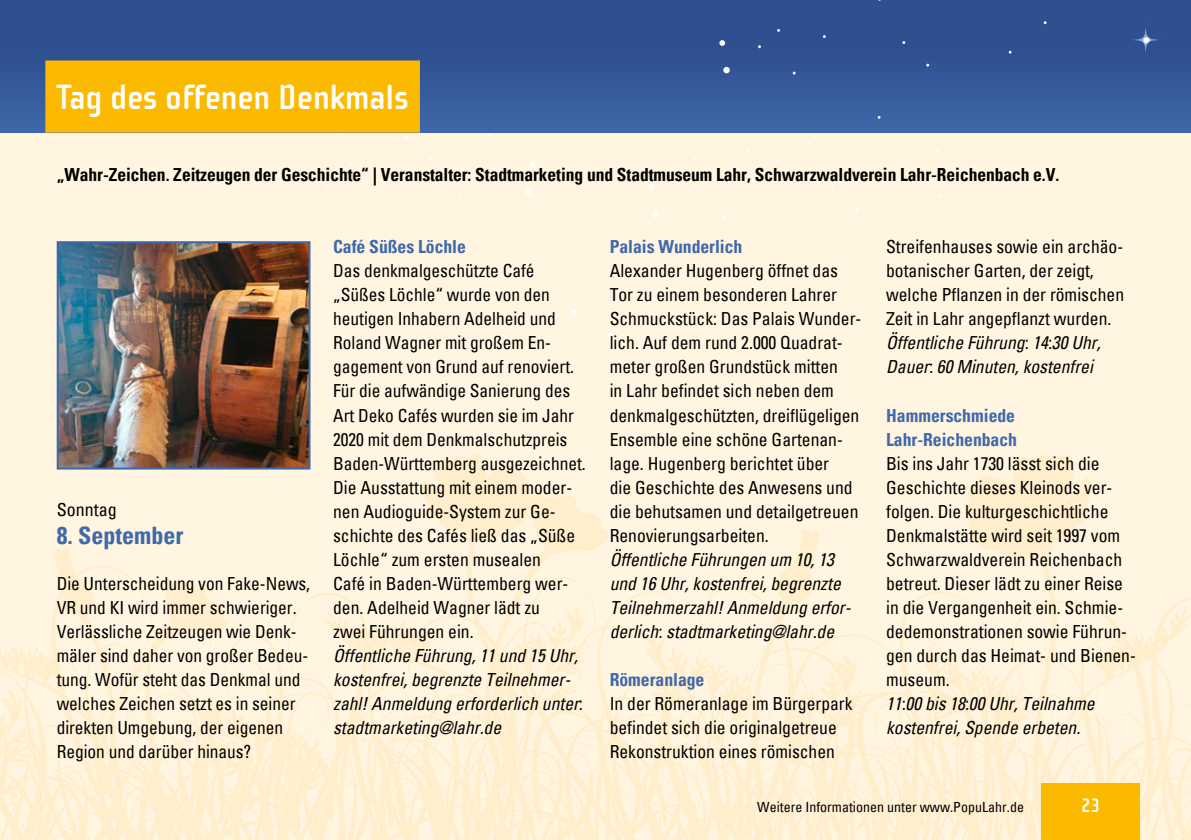
<style>
.page{position:relative;width:1191px;height:840px;background:#fff}
.page>*{position:absolute;margin:0;border:0;box-sizing:border-box;transform-origin:0 0}
.t1{font:700 36px "Cholla Sans OT";color:#fff}
.t2{font:700 condensed 24px "Univers";color:#3f69aa}
.t3{font:700 20px "Cholla Sans OT";color:#fff}
.t4{font:condensed 18px/24px "Univers";color:#000}
.t5{font:italic condensed 18px/24px "Univers";color:#000}
.t6{font:700 condensed 18px "Univers";letter-spacing:-.005em;color:#000}
.t7{font:700 condensed 18px/24px "Univers";color:#3f69aa}
.t8{font:condensed 14px "Univers";color:#000}
</style>
<div class="page">
<div style="left:0;top:0;width:1191px;height:839px;background:#fff5e0"></div>
<svg style="left:648px;top:184px;width:6px;height:6px"></svg>
<div style="left:652px;top:211px;width:7px;height:6px;background:#fff;border-radius:50%"></div>
<svg style="left:607px;top:332px;width:5px;height:6px"></svg>
<svg style="left:530px;top:162px;width:5px;height:5px"></svg>
<div style="left:525px;top:188px;width:6px;height:7px;background:#fff;border-radius:50%"></div>
<svg style="left:571px;top:310px;width:6px;height:5px"></svg>
<svg style="left:989px;top:454px;width:102px;height:135px;fill:#ffeecb"></svg>
<svg style="left:0;top:454px;width:989px;height:385px"></svg>
<svg style="left:879px;top:589px;width:312px;height:250px"></svg>
<div style="left:0;top:0;width:1191px;height:132px;background:linear-gradient(to bottom,#2a498a,#3c64a5)"></div>
<svg style="left:1127px;top:21px;width:37px;height:37px"></svg>
<svg style="left:719px;top:40px;width:6px;height:6px"></svg>
<div style="left:723px;top:67px;width:7px;height:6px;background:#fff;border-radius:50%"></div>
<div style="left:1041px;top:782px;width:99px;height:57px;background:#fbba00"></div>
<div style="left:45px;top:60px;width:375px;height:72px;background:#fbba00"></div>
<img style="left:60px;top:244px;width:247px;height:222px">
<div style="left:57px;top:241px;width:253px;height:228px;border:2px solid #3f69aa"></div>
<h1 class="t1" style="left:57px;top:77px;width:353px">Tag des offenen Denkmals</h1>
<p class="t6" style="left:57px;top:164px;width:1004px">„Wahr-Zeichen. Zeitzeugen der Geschichte“ | Veranstalter: Stadtmarketing und Stadtmuseum Lahr, Schwarzwaldverein Lahr-Reichenbach e.V.</p>
<p class="t4" style="left:57px;top:497px;width:62px">Sonntag</p>
<h2 class="t2" style="left:57px;top:521px;width:128px">8. September</h2>
<p class="t4" style="left:57px;top:570px;width:255px">Die Unterscheidung von Fake-News, VR und KI wird immer schwieriger.<br>Verlässliche Zeitzeugen wie Denk&shy;mäler sind daher von großer Bedeu&shy;tung. Wofür steht das Denkmal und welches Zeichen setzt es in seiner direkten Umgebung, der eigenen Region und darüber hinaus?</p>
<p class="t7" style="left:333px;top:235px;width:134px">Café Süßes Löchle</p>
<p class="t4" style="left:333px;top:258px;width:254px">Das denkmalgeschützte Café „Süßes Löchle“ wurde von den heutigen Inhabern Adelheid und<br>Roland Wagner mit großem En&shy;gagement von Grund auf renoviert.<br>Für die aufwändige Sanierung des<br>Art Deko Cafés wurden sie im Jahr<br>2020 mit dem Denkmalschutzpreis<br>Baden-Württemberg ausgezeichnet.<br>Die Ausstattung mit einem moder&shy;nen Audioguide-System zur Ge&shy;schichte des Cafés ließ das „Süße<br>Löchle“ zum ersten musealen<br>Café in Baden-Württemberg wer&shy;den. Adelheid Wagner lädt zu<br>zwei Führungen ein.</p>
<p class="t5" style="left:333px;top:642px;width:251px">Öffentliche Führung, 11 und 15 Uhr, kostenfrei, begrenzte Teilnehmer&shy;zahl! Anmeldung erforderlich unter: stadtmarketing@lahr.de</p>
<p class="t7" style="left:609px;top:235px;width:134px">Palais Wunderlich</p>
<p class="t4" style="left:609px;top:258px;width:253px">Alexander Hugenberg öffnet das<br>Tor zu einem besonderen Lahrer<br>Schmuckstück: Das Palais Wunder&shy;lich. Auf dem rund 2.000 Quadrat&shy;meter großen Grundstück mitten<br>in Lahr befindet sich neben dem denkmalgeschützten, dreiflügeligen<br>Ensemble eine schöne Gartenan&shy;lage. Hugenberg berichtet über<br>die Geschichte des Anwesens und die behutsamen und detailgetreuen<br>Renovierungsarbeiten.</p>
<p class="t5" style="left:609px;top:546px;width:243px">Öffentliche Führungen um 10, 13 und 16 Uhr, kostenfrei, begrenzte Teilnehmerzahl! Anmeldung erfor&shy;derlich: stadtmarketing@lahr.de</p>
<p class="t7" style="left:609px;top:667px;width:96px">Römeranlage</p>
<p class="t4" style="left:609px;top:690px;width:244px">In der Römeranlage im Bürgerpark befindet sich die originalgetreue<br>Rekonstruktion eines römischen</p>
<p class="t4" style="left:886px;top:234px;width:239px">Streifenhauses sowie ein archäo&shy;botanischer Garten, der zeigt, welche Pflanzen in der römischen Zeit in Lahr angepflanzt wurden.</p>
<p class="t5" style="left:886px;top:330px;width:216px">Öffentliche Führung: 14:30 Uhr,<br>Dauer: 60 Minuten, kostenfrei</p>
<p class="t7" style="left:886px;top:403px;width:132px">Hammerschmiede<br>Lahr-Reichenbach</p>
<p class="t4" style="left:886px;top:450px;width:251px">Bis ins Jahr 1730 lässt sich die<br>Geschichte dieses Kleinods ver&shy;folgen. Die kulturgeschichtliche<br>Denkmalstätte wird seit 1997 vom<br>Schwarzwaldverein Reichenbach betreut. Dieser lädt zu einer Reise in die Vergangenheit ein. Schmie&shy;dedemonstrationen sowie Führun&shy;gen durch das Heimat- und Bienen&shy;museum.</p>
<p class="t5" style="left:886px;top:690px;width:210px">11:00 bis 18:00 Uhr, Teilnahme kostenfrei, Spende erbeten.</p>
<p class="t8" style="left:757px;top:797px;width:268px">Weitere Informationen unter www.PopuLahr.de</p>
<p class="t3" style="left:1081px;top:793px;width:21px">23</p>
</div>
